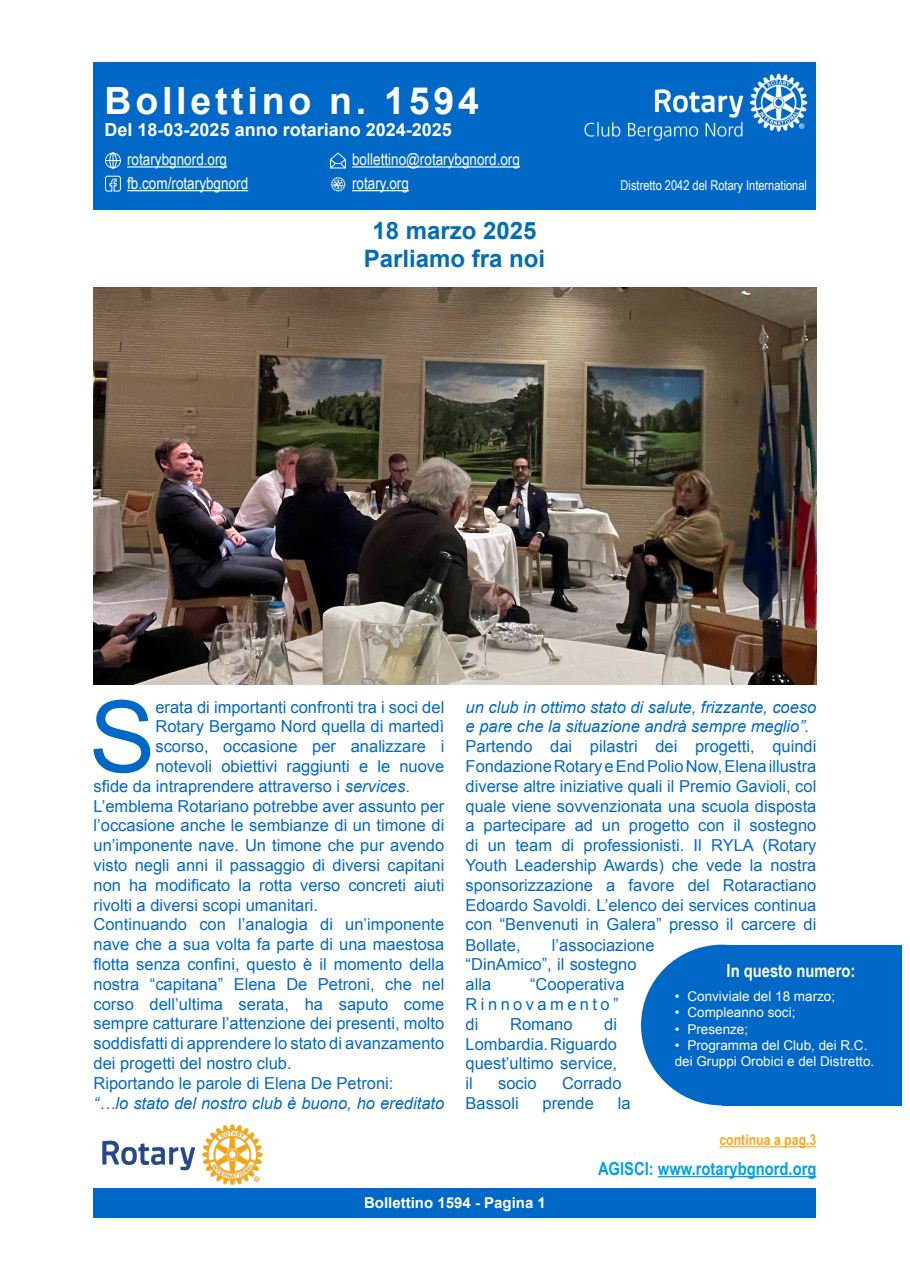
<style>
.page{position:relative;width:910px;height:1280px;background:#fff}
.page>*{position:absolute;margin:0;border:0;box-sizing:border-box;transform-origin:0 0}
.t1{font:99.45px "Arial";color:#0069c8}
.t2{font:700 37.5px "Arial";letter-spacing:.1em;color:#fff}
.t3{font:700 24px "Arial";color:#006db7}
.t4{font:700 18px "Arial";color:#fff}
.t5{font:700 18px "Arial Narrow";color:#00a2e0}
.t6{font:700 18px "Arial Narrow";color:#fff}
.t7{font:16.5px/19.8px "Arial";color:#0069c8;text-align:justify}
.t8{font:italic 16.5px/19.8px "Arial";color:#0069c8}
.t9{font:16.5px "Arial Narrow";color:#fff}
.t10{font:16.5px/19.8px "Arial";letter-spacing:.105em;color:#0069c8}
.t11{font:16.5px "Arial";color:#fff}
.t12{font:700 15px "Arial";color:#fff}
.t13{font:700 15px "Arial Narrow";color:#f7a81b}
.t14{font:13.5px/16.2px "Arial";color:#fff}
.t15{font:13.5px "Arial Narrow";color:#fff}
.s1{font-style:italic}
</style>
<div class="page">
<div style="left:94px;top:1188px;width:722px;height:30px;background:#0069c8"></div>
<div style="left:94px;top:62px;width:722px;height:147px;background:#0069c8"></div>
<div style="left:722px;top:945px;width:179px;height:160px;background:#0069c8"></div>
<img style="left:102px;top:1124px;width:161px;height:62px">
<div style="left:641px;top:945px;width:162px;height:160px;background:#0069c8;border-radius:50%"></div>
<hr style="left:658px;top:1176px;width:158px;height:1px;background:#00a2e0">
<hr style="left:719px;top:1146px;width:97px;height:1px;background:#f7a81b">
<img style="left:584px;top:73px;width:224px;height:68px">
<hr style="left:127px;top:190px;width:121px;height:1px;background:#fff">
<hr style="left:127px;top:166px;width:100px;height:2px;background:#fff">
<hr style="left:352px;top:190px;width:57px;height:1px;background:#fff">
<hr style="left:352px;top:166px;width:168px;height:2px;background:#fff">
<svg style="left:105px;top:153px;width:16px;height:15px"></svg>
<svg style="left:105px;top:176px;width:16px;height:16px"></svg>
<svg style="left:330px;top:153px;width:16px;height:16px"></svg>
<svg style="left:331px;top:177px;width:15px;height:15px"></svg>
<img style="left:94px;top:287px;width:722px;height:398px">
<p class="t2" style="left:105px;top:77px;width:376px">Bollettino n. 1594</p>
<p class="t4" style="left:105px;top:118px;width:349px">Del 18-03-2025 anno rotariano 2024-2025</p>
<p class="t9" style="left:127px;top:147px;width:102px">rotarybgnord.org</p>
<p class="t9" style="left:127px;top:171px;width:123px">fb.com/rotarybgnord</p>
<p class="t11" style="left:333px;top:172px;width:7px">-</p>
<p class="t9" style="left:352px;top:147px;width:169px">bollettino@rotarybgnord.org</p>
<p class="t9" style="left:352px;top:171px;width:58px">rotary.org</p>
<p class="t3" style="left:372px;top:214px;width:166px">18 marzo 2025</p>
<p class="t3" style="left:364px;top:243px;width:183px">Parliamo fra noi</p>
<p class="t15" style="left:621px;top:176px;width:188px">Distretto 2042 del Rotary International</p>
<p class="t1" style="left:89px;top:672px;width:68px">S</p>
<p class="t7" style="left:155px;top:697px;width:290px">erata di importanti confronti tra i soci del</p>
<p class="t7" style="left:155px;top:717px;width:290px">Rotary Bergamo Nord quella di martedì</p>
<p class="t7" style="left:155px;top:737px;width:290px">scorso, occasione per analizzare i</p>
<p class="t7" style="left:155px;top:756px;width:290px">notevoli obiettivi raggiunti e le nuove</p>
<p class="t7" style="left:94px;top:776px;width:318px">sfide da intraprendere attraverso i <span class="s1">services</span>.</p>
<p class="t7" style="left:94px;top:796px;width:352px">L’emblema Rotariano potrebbe aver assunto per l’occasione anche le sembianze di un timone di un’imponente nave. Un timone che pur avendo visto negli anni il passaggio di diversi capitani non ha modificato la rotta verso concreti aiuti rivolti a diversi scopi umanitari.</p>
<p class="t7" style="left:94px;top:915px;width:352px">Continuando con l’analogia di un’imponente nave che a sua volta fa parte di una maestosa flotta senza confini, questo è il momento della nostra “capitana” Elena De Petroni, che nel corso dell’ultima serata, ha saputo come sempre catturare l’attenzione dei presenti, molto soddisfatti di apprendere lo stato di avanzamento dei progetti del nostro club.</p>
<p class="t7" style="left:94px;top:1073px;width:301px">Riportando le parole di Elena De Petroni:</p>
<p class="t8" style="left:94px;top:1093px;width:352px">“…lo stato del nostro club è buono, ho ereditato</p>
<p class="t8" style="left:466px;top:697px;width:352px">un club in ottimo stato di salute, frizzante, coeso e pare che la situazione andrà sempre meglio”.</p>
<p class="t7" style="left:466px;top:737px;width:352px">Partendo dai pilastri dei progetti, quindi Fondazione Rotary e End Polio Now, Elena illustra diverse altre iniziative quali il Premio Gavioli, col quale viene sovvenzionata una scuola disposta a partecipare ad un progetto con il sostegno di un team di professionisti. Il RYLA (Rotary Youth Leadership Awards) che vede la nostra sponsorizzazione a favore del Rotaractiano Edoardo Savoldi. L’elenco dei services continua con “Benvenuti in Galera” presso il carcere di</p>
<p class="t7" style="left:466px;top:935px;width:190px;text-align:left;text-indent:86px">l’associazione “DinAmico”, il sostegno alla</p>
<p class="t7" style="left:466px;top:935px;width:57px">Bollate,</p>
<p class="t10" style="left:466px;top:975px;width:160px;text-indent:65px">“Cooperativa<br>Rinnovamento” di</p>
<p class="t7" style="left:466px;top:1014px;width:153px;text-indent:139px">di Lombardia. Riguardo quest’ultimo service, il</p>
<p class="t7" style="left:510px;top:1014px;width:64px">Romano</p>
<p class="t7" style="left:498px;top:1074px;width:40px">socio</p>
<p class="t7" style="left:562px;top:1074px;width:61px">Corrado</p>
<p class="t7" style="left:466px;top:1093px;width:55px">Bassoli</p>
<p class="t7" style="left:543px;top:1093px;width:53px">prende</p>
<p class="t7" style="left:618px;top:1093px;width:14px">la</p>
<p class="t6" style="left:727px;top:957px;width:130px">In questo numero:</p>
<p class="t14" style="left:675px;top:988px;width:162px">• Conviviale del 18 marzo;</p>
<p class="t14" style="left:675px;top:1005px;width:122px">• Compleanno soci;</p>
<p class="t14" style="left:675px;top:1021px;width:75px">• Presenze;</p>
<p class="t14" style="left:675px;top:1037px;width:201px">• Programma del Club, dei R.C. dei Gruppi Orobici e del Distretto.</p>
<p class="t13" style="left:719px;top:1128px;width:99px">continua a pag.3</p>
<p class="t5" style="left:598px;top:1155px;width:220px">AGISCI: www.rotarybgnord.org</p>
<p class="t12" style="left:364px;top:1192px;width:183px">Bollettino 1594 - Pagina 1</p>
</div>
